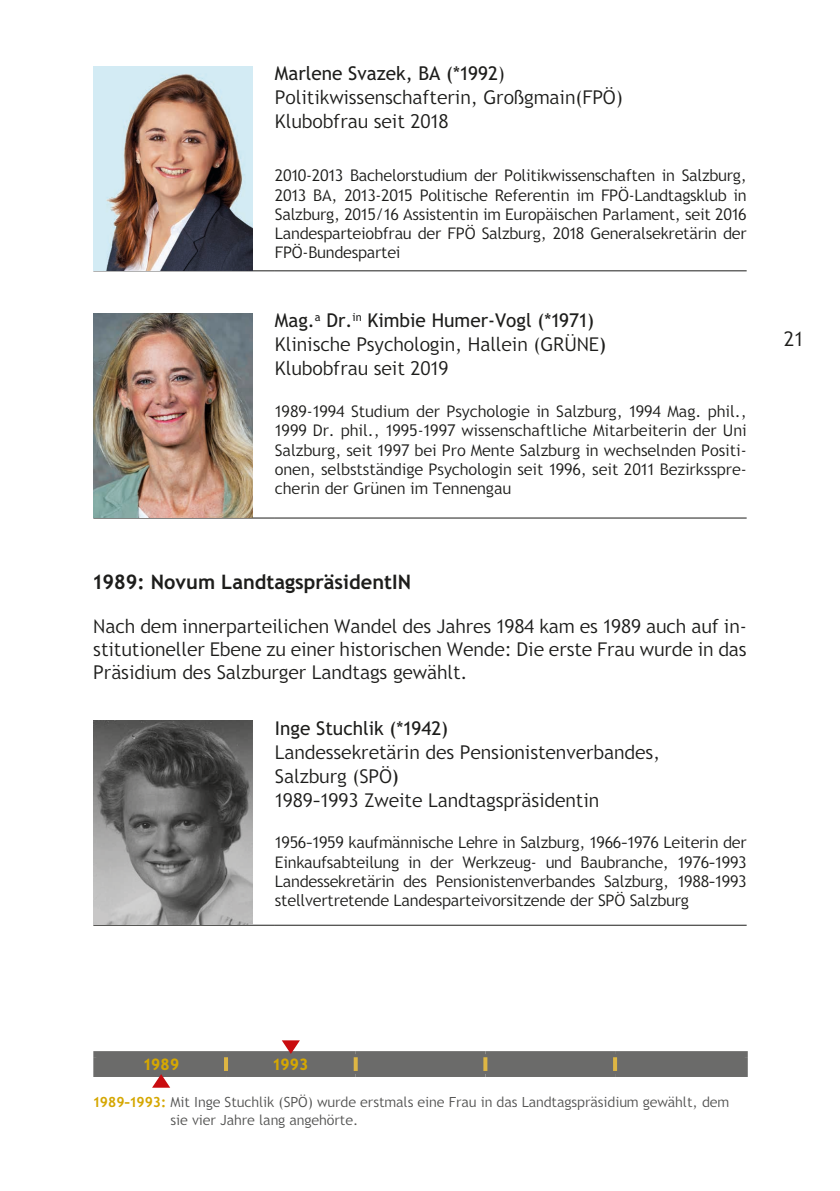
<style>
.page{position:relative;width:840px;height:1191px;background:#fff}
.page>*{position:absolute;margin:0;border:0;box-sizing:border-box;transform-origin:0 0}
.ZwiTi{font:700 20px "Trebuchet SBG2";color:#1d1d1b}
.t1{font:300 20px "Trebuchet SBG2";color:#1d1d1b}
.Info_Person{font:300 19px/24px "Trebuchet SBG2";color:#1d1d1b}
.Grundtext_ohne_Einrü{font:300 19px/23px "Trebuchet SBG2";color:#1d1d1b;text-align:justify}
.Biografie{font:300 16px/19.2px "Trebuchet SBG2";letter-spacing:-.01em;color:#1d1d1b;text-align:justify}
.FT_7pt__Bildtext{font:900 16px "Trebuchet SBG2";color:#d5a702}
.Zeitleiste{font:300 14px/18px "Trebuchet SBG2";color:#525251}
.s1{font-weight:400}
.s2{font-weight:700;color:#d5a702}
</style>
<div class="page">
<div style="left:93px;top:1051px;width:133px;height:6px;background:#6b6b6a"></div>
<div style="left:93px;top:1057px;width:6px;height:14px;background:#6b6b6a"></div>
<div style="left:614px;top:1051px;width:133px;height:6px;background:#6b6b6a"></div>
<div style="left:741px;top:1057px;width:6px;height:14px;background:#6b6b6a"></div>
<div style="left:93px;top:1071px;width:133px;height:6px;background:#6b6b6a"></div>
<div style="left:614px;top:1071px;width:133px;height:6px;background:#6b6b6a"></div>
<svg style="left:96px;top:1040px;width:648px;height:47px"></svg>
<hr style="left:93px;top:270px;width:182px;height:1px;background:#1d1d1b">
<hr style="left:275px;top:270px;width:471px;height:1px;background:#1d1d1b">
<img style="left:93px;top:66px;width:159px;height:204px">
<hr style="left:93px;top:517px;width:182px;height:1px;background:#1d1d1b">
<hr style="left:275px;top:517px;width:471px;height:1px;background:#1d1d1b">
<img style="left:93px;top:313px;width:159px;height:204px">
<hr style="left:93px;top:924px;width:182px;height:1px;background:#1d1d1b">
<hr style="left:275px;top:924px;width:471px;height:1px;background:#1d1d1b">
<img style="left:93px;top:720px;width:159px;height:204px">
<p class="Info_Person" style="left:275px;top:62px;width:349px"><span class="s1">Marlene Svazek, BA (*1992</span>)<br>Politikwissenschafterin, Großgmain(FPÖ)<br>Klubobfrau seit 2018</p>
<p class="Biografie" style="left:275px;top:166px;width:473px">2010-2013 Bachelorstudium der Politikwissenschaften in Salzburg, 2013 BA, 2013-2015 Politische Referentin im FPÖ-Landtagsklub in Salzburg, 2015/16 Assistentin im Europäischen Parlament, seit 2016<br>Landesparteiobfrau der FPÖ Salzburg, 2018 Generalsekretärin der FPÖ-Bundespartei</p>
<p class="Info_Person" style="left:275px;top:309px;width:332px"><span class="s1">Mag.</span><sup>a</sup> <span class="s1">Dr.</span><sup>in</sup> <span class="s1">Kimbie Humer-Vogl (*1971)<br></span>Klinische Psychologin, Hallein (GRÜNE<span class="s1">)<br></span>Klubobfrau seit 2019</p>
<p class="Biografie" style="left:275px;top:402px;width:473px">1989-1994 Studium der Psychologie in Salzburg, 1994 Mag. phil., 1999 Dr. phil., 1995-1997 wissenschaftliche Mitarbeiterin der Uni Salzburg, seit 1997 bei Pro Mente Salzburg in wechselnden Positi&shy;onen, selbstständige Psychologin seit 1996, seit 2011 Bezirksspre&shy;cherin der Grünen im Tennengau</p>
<p class="ZwiTi" style="left:93px;top:569px;width:319px">1989: Novum LandtagspräsidentIN</p>
<p class="Grundtext_ohne_Einrü" style="left:93px;top:614px;width:654px">Nach dem innerparteilichen Wandel des Jahres 1984 kam es 1989 auch auf in&shy;stitutioneller Ebene zu einer historischen Wende: Die erste Frau wurde in das Präsidium des Salzburger Landtags gewählt.</p>
<p class="Info_Person" style="left:275px;top:716px;width:386px"><span class="s1">Inge Stuchlik (*1942)<br></span>Landessekretärin des Pensionistenverbandes,<br>Salzburg (SPÖ<span class="s1">)<br></span>1989–1993 Zweite Landtagspräsidentin</p>
<p class="Biografie" style="left:275px;top:833px;width:473px">1956–1959 kaufmännische Lehre in Salzburg, 1966–1976 Leiterin der Einkaufsabteilung in der Werkzeug- und Baubranche, 1976–1993<br>Landessekretärin des Pensionistenverbandes Salzburg, 1988–1993 stellvertretende Landesparteivorsitzende der SPÖ Salzburg</p>
<p class="t1" style="left:783px;top:326px;width:20px">21</p>
<p class="FT_7pt__Bildtext" style="left:144px;top:1054px;width:37px">1989</p>
<p class="FT_7pt__Bildtext" style="left:273px;top:1054px;width:37px">1993</p>
<p class="Zeitleiste" style="left:170px;top:1093px;width:559px;text-indent:-77px"><span class="s2">1989–1993:</span> Mit Inge Stuchlik (SPÖ) wurde erstmals eine Frau in das Landtagspräsidium gewählt, dem sie vier Jahre lang angehörte.</p>
</div>
